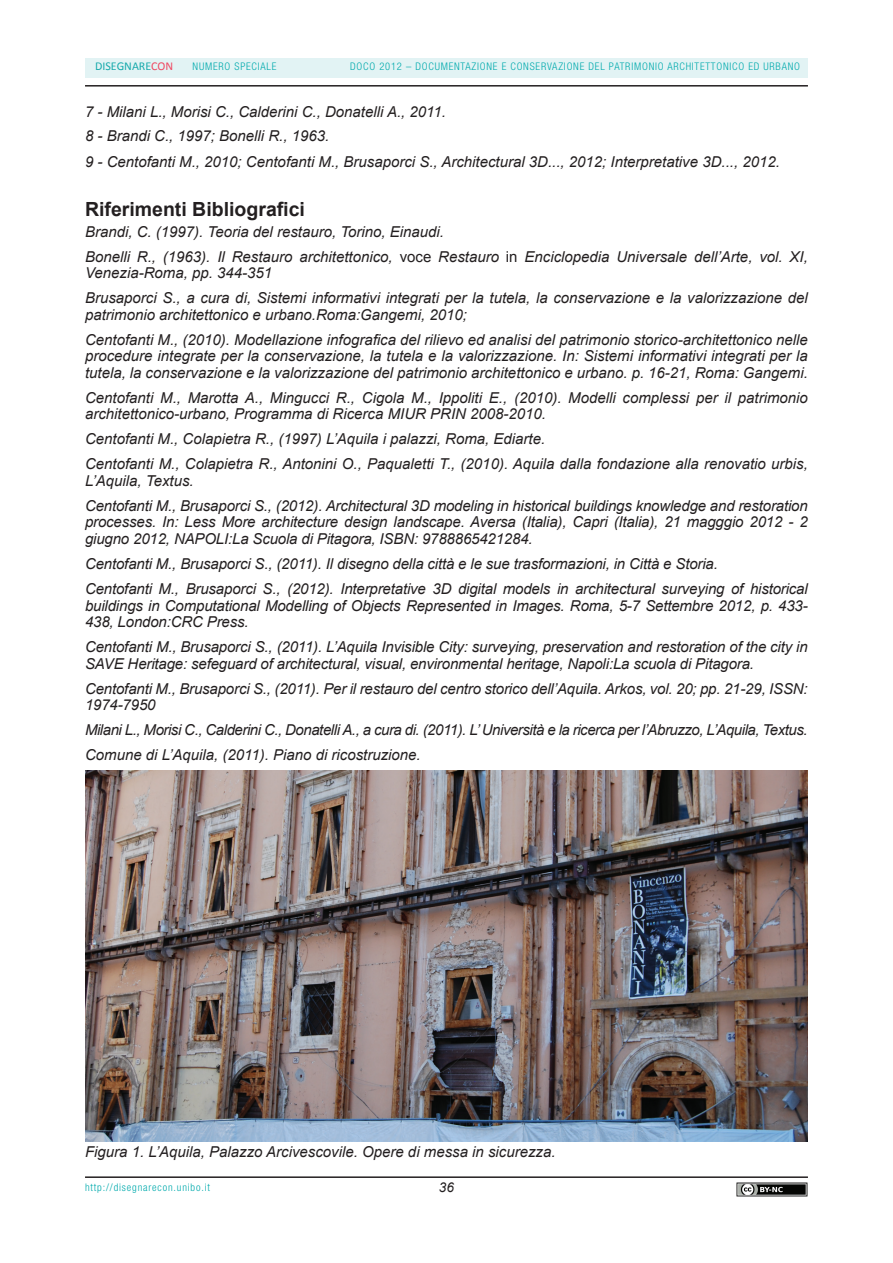
<style>
.page{position:relative;width:893px;height:1263px;background:#fff}
.page>*{position:absolute;margin:0;border:0;box-sizing:border-box;transform-origin:0 0}
.t1{font:700 19.5px "Arial";color:#231f20}
.t2{font:italic 15px/25px "Arial";color:#231f20}
.t3{font:italic 15px/25px "Arial";letter-spacing:-.03em;color:#231f20}
.t4{font:italic 13.5px "Arial";color:#231f20}
.t5{font:12px "Calibri";color:#17aaac}
.t6{font:300 condensed 10.5px "Helvetica Neue LT Std";letter-spacing:.075em;color:#00aaad}
.s1{color:#ef4862}
.s2{font-style:normal}
</style>
<div class="page">
<hr style="left:85px;top:85px;width:723px;height:2px;background:#231f20">
<hr style="left:85px;top:1176px;width:723px;height:2px;background:#231f20">
<div style="left:85px;top:58px;width:723px;height:19px;background:#e2f3f4"></div>
<img style="left:737px;top:1182px;width:71px;height:14px">
<img style="left:85px;top:770px;width:723px;height:371px">
<p class="t5" style="left:95px;top:59px;width:80px">DISEGNARE<span class="s1">CON</span></p>
<p class="t6" style="left:193px;top:60px;width:8px">NUMERO</p>
<p class="t6" style="left:234px;top:60px;width:29px">SPECIALE</p>
<p class="t6" style="left:350px;top:60px;width:451px">DOCO 2012 – DOCUMENTAZIONE E CONSERVAZIONE DEL PATRIMONIO ARCHITETTONICO ED URBANO</p>
<p class="t2" style="left:85px;top:100px;width:362px;line-height:23.5px">7 - Milani L., Morisi C., Calderini C., Donatelli A., 2011.<br>8 - Brandi C., 1997; Bonelli R., 1963.</p>
<p class="t2" style="left:85px;top:150px;width:696px">9 - Centofanti M., 2010; Centofanti M., Brusaporci S., Architectural 3D..., 2012; Interpretative 3D..., 2012.</p>
<h1 class="t1" style="left:85px;top:196px;width:221px">Riferimenti Bibliografici</h1>
<p class="t2" style="left:85px;top:219px;width:724px">Brandi, C. (1997). Teoria del restauro, Torino, Einaudi.<br>Bonelli R., (1963). Il Restauro architettonico, <span class="s2">voce</span> Restauro <span class="s2">in</span> Enciclopedia Universale dell’Arte, vol. XI,</p>
<p class="t2" style="left:85px;top:261px;width:724px">Venezia-Roma, pp. 344-351<br>Brusaporci S., a cura di, Sistemi informativi integrati per la tutela, la conservazione e la valorizzazione del</p>
<p class="t2" style="left:85px;top:302px;width:724px">patrimonio architettonico e urbano.Roma:Gangemi, 2010;<br>Centofanti M., (2010). Modellazione infografica del rilievo ed analisi del patrimonio storico-architettonico nelle</p>
<p class="t2" style="left:85px;top:348px;width:724px;line-height:16.5px">procedure integrate per la conservazione, la tutela e la valorizzazione. In: Sistemi informativi integrati per la tutela, la conservazione e la valorizzazione del patrimonio architettonico e urbano. p. 16-21, Roma: Gangemi.</p>
<p class="t2" style="left:85px;top:390px;width:724px;line-height:16.5px">Centofanti M., Marotta A., Mingucci R., Cigola M., Ippoliti E., (2010). Modelli complessi per il patrimonio architettonico-urbano, Programma di Ricerca MIUR PRIN 2008-2010.</p>
<p class="t2" style="left:85px;top:427px;width:724px">Centofanti M., Colapietra R., (1997) L’Aquila i palazzi, Roma, Ediarte.<br>Centofanti M., Colapietra R., Antonini O., Paqualetti T., (2010). Aquila dalla fondazione alla renovatio urbis,</p>
<p class="t2" style="left:85px;top:468px;width:724px">L’Aquila, Textus.<br>Centofanti M., Brusaporci S., (2012). Architectural 3D modeling in historical buildings knowledge and restoration</p>
<p class="t2" style="left:85px;top:514px;width:724px;line-height:16.5px">processes. In: Less More architecture design landscape. Aversa (Italia), Capri (Italia), 21 magggio 2012 - 2 giugno 2012, NAPOLI:La Scuola di Pitagora, ISBN: 9788865421284.</p>
<p class="t2" style="left:85px;top:551px;width:724px">Centofanti M., Brusaporci S., (2011). Il disegno della città e le sue trasformazioni, in Città e Storia.<br>Centofanti M., Brusaporci S., (2012). Interpretative 3D digital models in architectural surveying of historical</p>
<p class="t2" style="left:85px;top:597px;width:724px;line-height:16.5px">buildings in Computational Modelling of Objects Represented in Images. Roma, 5-7 Settembre 2012, p. 433-<br>438, London:CRC Press.</p>
<p class="t2" style="left:85px;top:639px;width:724px;line-height:16.5px">Centofanti M., Brusaporci S., (2011). L’Aquila Invisible City: surveying, preservation and restoration of the city in<br>SAVE Heritage: sefeguard of architectural, visual, environmental heritage, Napoli:La scuola di Pitagora.</p>
<p class="t2" style="left:85px;top:680px;width:724px;line-height:16.5px">Centofanti M., Brusaporci S., (2011). Per il restauro del centro storico dell’Aquila. Arkos, vol. 20; pp. 21-29, ISSN:<br>1974-7950</p>
<p class="t3" style="left:85px;top:717px;width:724px">Milani L., Morisi C., Calderini C., Donatelli A., a cura di. (2011). L’ Università e la ricerca per l’Abruzzo, L’Aquila, Textus.<br>Comune di L’Aquila, (2011). Piano di ricostruzione.</p>
<p class="t2" style="left:85px;top:1140px;width:472px">Figura 1. L’Aquila, Palazzo Arcivescovile. Opere di messa in sicurezza.</p>
<p class="t6" style="left:85px;top:1181px;width:127px">HTTP://DISEGNARECON.UNIBO.IT</p>
<p class="t4" style="left:439px;top:1178px;width:17px">36</p>
</div>
